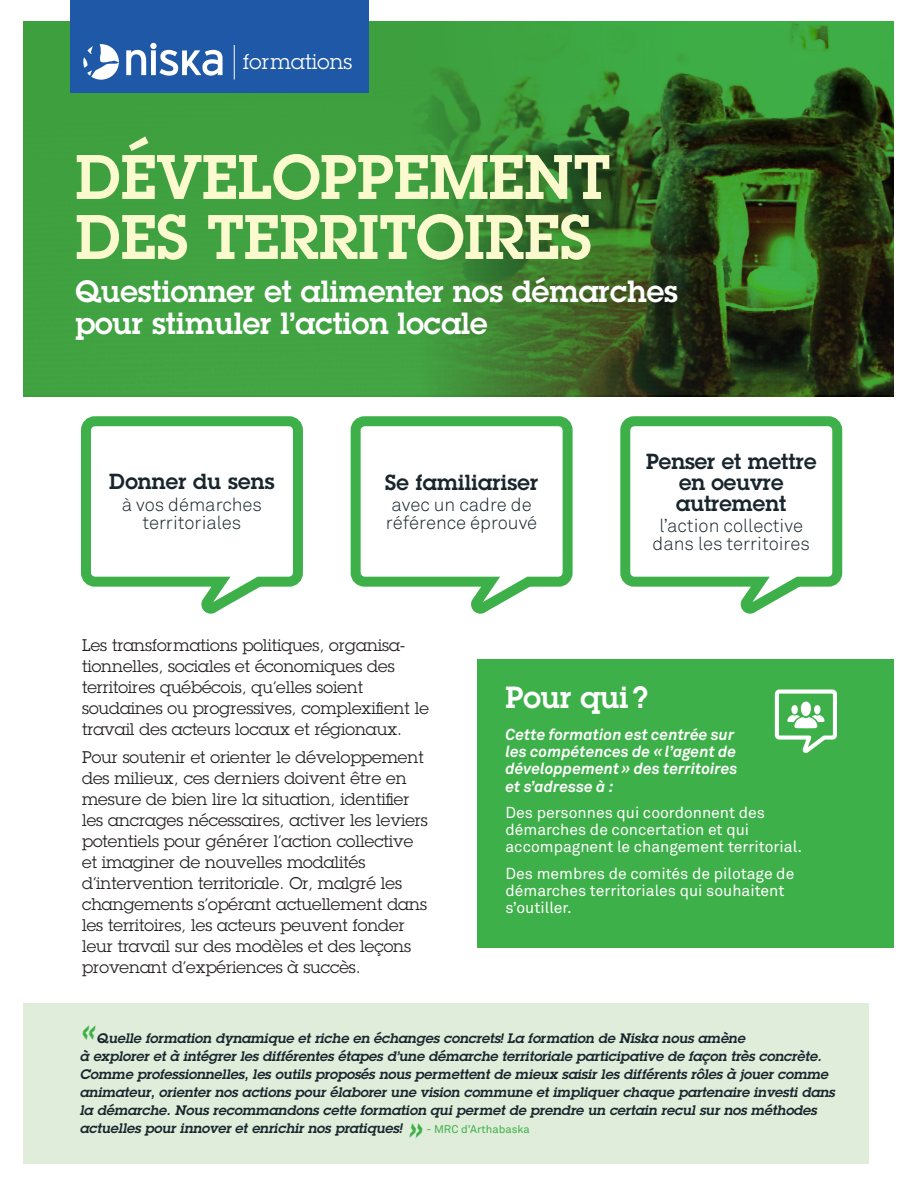
<style>
.page{position:relative;width:918px;height:1188px;background:#fff}
.page>*{position:absolute;margin:0;border:0;box-sizing:border-box;transform-origin:0 0}
.t1{font:600 61.5px/60px "Lubalin Graph";color:#fbf9ce}
.texte{font:italic 600 38.85px "Lubalin Graph";color:#3eb049}
.titre_2{font:600 30px/31.5px "Lubalin Graph";color:#fff}
.t2{font:600 21.3px/21px "Lubalin Graph";letter-spacing:.005em;color:#18252d;text-align:center}
.t3{font:20.7px "Lubalin Graph";letter-spacing:.01em;color:#fff}
.t4{font:18.6px/17.9px "Akkurat Light Pro";color:#18252d;text-align:center}
.t5{font:16.5px/21px "Lubalin Graph";color:#231f20}
.texte-2{font:15.75px/17.2px "Akkurat Pro";color:#fff}
.texte-3{font:italic 700 15.75px/17.2px "Akkurat Pro";color:#fff}
.texte-4{font:italic 600 13.5px/18px "Lubalin Graph";color:#18252d}
.texte-5{font:11.1px "Akkurat Pro";color:#3eb049}
</style>
<div class="page">
<img style="left:23px;top:21px;width:871px;height:373px">
<div style="left:477px;top:659px;width:441px;height:289px;background:#3eb049"></div>
<svg style="left:774px;top:689px;width:63px;height:64px"></svg>
<svg style="left:81px;top:416px;width:222px;height:198px"></svg>
<svg style="left:350px;top:416px;width:223px;height:198px"></svg>
<svg style="left:620px;top:416px;width:223px;height:198px"></svg>
<div style="left:0;top:1004px;width:868px;height:184px;background:#dfedda"></div>
<div style="left:0;top:1165px;width:918px;height:23px;background:#fff"></div>
<div style="left:895px;top:0;width:23px;height:1188px;background:#fff"></div>
<div style="left:0;top:0;width:23px;height:1188px;background:#fff"></div>
<div style="left:70px;top:0;width:299px;height:93px;background:#1e58a7"></div>
<hr style="left:234px;top:45px;width:1px;height:35px;background:#fff">
<svg style="left:83px;top:44px;width:36px;height:36px"></svg>
<svg style="left:126px;top:43px;width:97px;height:33px"></svg>
<p class="t3" style="left:243px;top:49px;width:111px">formations</p>
<p class="t1" style="left:75px;top:146px;width:537px">DÉVELOPPEMENT<br>DES TERRITOIRES</p>
<p class="titre_2" style="left:75px;top:276px;width:604px">Questionner et alimenter nos démarches pour stimuler l’action locale</p>
<p class="t2" style="left:109px;top:471px;width:167px">Donner du sens</p>
<p class="t4" style="left:122px;top:495px;width:142px;line-height:18.6px">à vos démarches territoriales</p>
<p class="t2" style="left:385px;top:472px;width:155px">Se familiariser</p>
<p class="t4" style="left:386px;top:496px;width:153px;text-align:left">avec un cadre de référence éprouvé</p>
<p class="t2" style="left:646px;top:451px;width:172px">Penser et mettre en oeuvre autrement</p>
<p class="t4" style="left:653px;top:517px;width:159px">l’action collective dans les territoires</p>
<p class="t5" style="left:82px;top:634px;width:348px">Les transformations politiques, organisa&shy;tionnelles, sociales et économiques des territoires québécois, qu’elles soient soudaines ou progressives, complexifient le travail des acteurs locaux et régionaux.</p>
<p class="t5" style="left:82px;top:747px;width:347px">Pour soutenir et orienter le développement des milieux, ces derniers doivent être en mesure de bien lire la situation, identifier les ancrages nécessaires, activer les leviers potentiels pour générer l’action collective et imaginer de nouvelles modalités d’intervention territoriale. Or, malgré les changements s’opérant actuellement dans les territoires, les acteurs peuvent fonder leur travail sur des modèles et des leçons provenant d’expériences à succès.</p>
<p class="titre_2" style="left:506px;top:681px;width:144px">Pour qui?</p>
<p class="texte-3" style="left:506px;top:726px;width:234px">Cette formation est centrée sur les compétences de «l’agent de développement» des territoires et s’adresse à :</p>
<p class="texte-2" style="left:506px;top:804px;width:298px">Des personnes qui coordonnent des démarches de concertation et qui accompagnent le changement territorial.</p>
<p class="texte-2" style="left:506px;top:865px;width:290px">Des membres de comités de pilotage de démarches territoriales qui souhaitent s’outiller.</p>
<p class="texte" style="left:80px;top:1004px;width:16px">«</p>
<p class="texte-4" style="left:80px;top:1029px;width:757px;text-indent:17px">Quelle formation dynamique et riche en échanges concrets! La formation de Niska nous amène<br>à explorer et à intégrer les différentes étapes d’une démarche territoriale participative de façon très concrète.<br>Comme professionnelles, les outils proposés nous permettent de mieux saisir les différents rôles à jouer comme animateur, orienter nos actions pour élaborer une vision commune et impliquer chaque partenaire investi dans la démarche. Nous recommandons cette formation qui permet de prendre un certain recul sur nos méthodes actuelles pour innover et enrichir nos pratiques!</p>
<p class="texte" style="left:407px;top:1101px;width:16px">»</p>
<p class="texte-5" style="left:427px;top:1123px;width:105px">- MRC d’Arthabaska</p>
</div>
